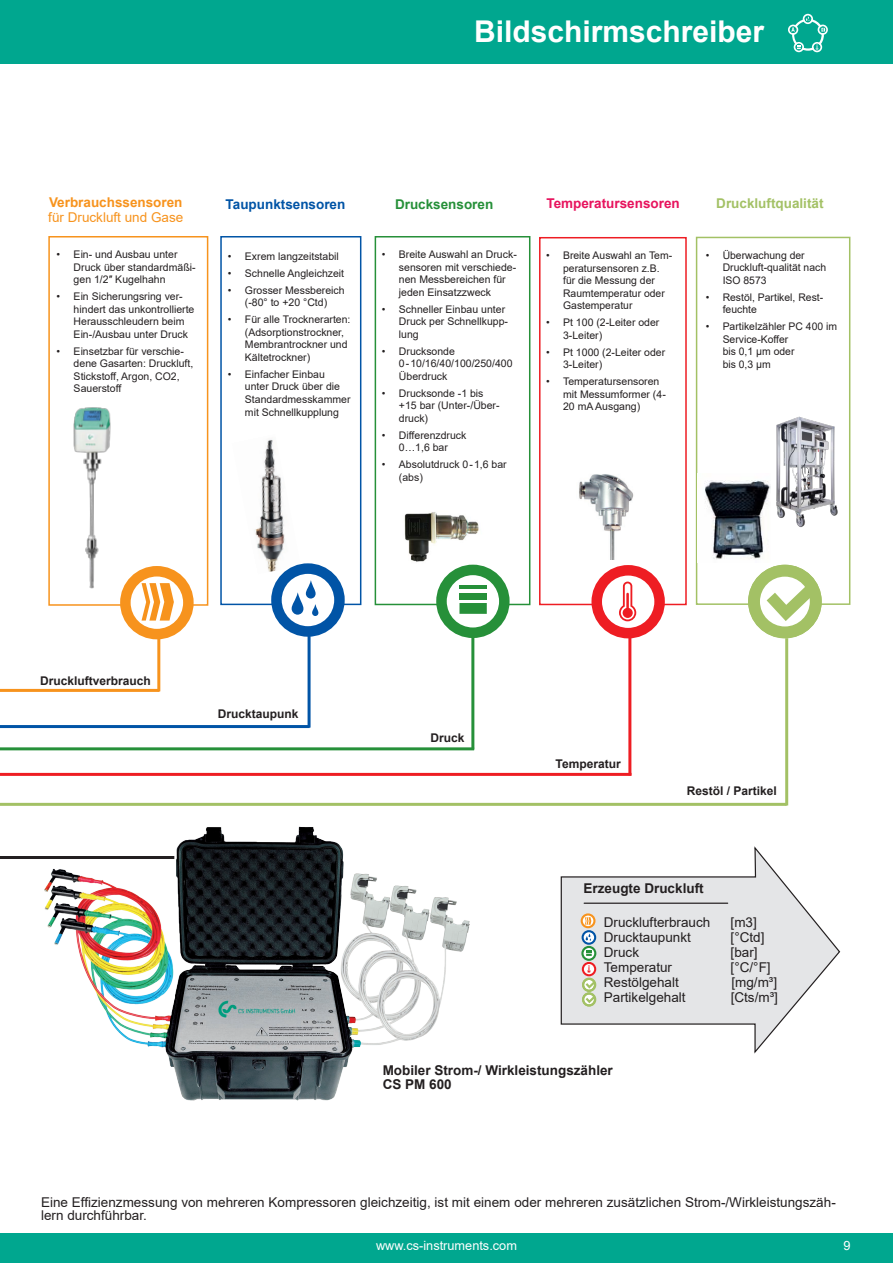
<style>
.page{position:relative;width:893px;height:1263px;background:#fff}
.page>*{position:absolute;margin:0;border:0;box-sizing:border-box;transform-origin:0 0}
.t1{font:700 30px "Arial";color:#fff}
.t2{font:13.5px/13.5px "Arial";color:#231f20}
.t3{font:700 13.5px/13.5px "Arial";color:#231f20}
.t4{font:13.5px "Arial";color:#f7931d}
.t5{font:700 13.5px "Arial";color:#f7931d}
.t6{font:700 13.5px "Arial";color:#e7145e}
.t7{font:700 13.5px "Arial";color:#a3c165}
.t8{font:700 13.5px "Arial";color:#0154a6}
.t9{font:700 13.5px "Arial";color:#269039}
.t10{font:12.75px "Arial";color:#fff}
.t11{font:700 12px "Arial";color:#231f20}
.t12{font:10.5px/12.6px "Arial";color:#231f20}
</style>
<div class="page">
<div style="left:0;top:0;width:893px;height:64px;background:#00a78f"></div>
<div style="left:0;top:1233px;width:893px;height:30px;background:#00a78f"></div>
<svg style="left:560px;top:846px;width:281px;height:208px"></svg>
<div style="left:375px;top:236px;width:155px;height:369px;border:2px solid #269039"></div>
<div style="left:539px;top:237px;width:148px;height:368px;border:2px solid #ee1d23"></div>
<hr style="left:0;top:773px;width:631px;height:3px;background:#ee1d23">
<hr style="left:0;top:725px;width:310px;height:3px;background:#0154a6">
<hr style="left:0;top:747px;width:474px;height:3px;background:#269039">
<hr style="left:0;top:689px;width:159px;height:3px;background:#f7931d">
<div style="left:220px;top:236px;width:141px;height:369px;border:2px solid #0154a6"></div>
<div style="left:48px;top:236px;width:160px;height:370px;background:#fff;border:2px solid #f7931d"></div>
<img style="left:255px;top:439px;width:43px;height:133px">
<img style="left:73px;top:407px;width:38px;height:182px">
<svg style="left:125px;top:571px;width:63px;height:63px"></svg>
<div style="left:120px;top:566px;width:74px;height:73px;border:10px solid #f7931d;border-radius:50%"></div>
<svg style="left:142px;top:583px;width:32px;height:38px"></svg>
<svg style="left:276px;top:569px;width:63px;height:62px"></svg>
<div style="left:271px;top:563px;width:74px;height:74px;border:10px solid #0154a6;border-radius:50%"></div>
<svg style="left:292px;top:592px;width:11px;height:23px"></svg>
<svg style="left:306px;top:580px;width:10px;height:18px"></svg>
<svg style="left:312px;top:604px;width:6px;height:12px"></svg>
<img style="left:404px;top:512px;width:80px;height:57px">
<svg style="left:441px;top:570px;width:63px;height:63px"></svg>
<div style="left:436px;top:565px;width:74px;height:73px;border:10px solid #269039;border-radius:50%"></div>
<div style="left:459px;top:593px;width:28px;height:7px;background:#269039"></div>
<hr style="left:459px;top:585px;width:28px;height:4px;background:#269039">
<div style="left:459px;top:603px;width:28px;height:11px;background:#269039"></div>
<img style="left:579px;top:474px;width:55px;height:85px">
<svg style="left:597px;top:570px;width:63px;height:63px"></svg>
<div style="left:591px;top:565px;width:74px;height:73px;border:10px solid #ee1d23;border-radius:50%"></div>
<svg style="left:619px;top:582px;width:17px;height:39px"></svg>
<hr style="left:308px;top:636px;width:3px;height:92px;background:#0154a6">
<hr style="left:471px;top:634px;width:3px;height:115px;background:#269039">
<hr style="left:628px;top:637px;width:3px;height:138px;background:#ee1d23">
<img style="left:44px;top:826px;width:426px;height:275px">
<svg style="left:582px;top:947px;width:13px;height:13px"></svg>
<div style="left:581px;top:946px;width:15px;height:15px;border:2px solid #269039;border-radius:50%"></div>
<svg style="left:586px;top:950px;width:6px;height:6px"></svg>
<div style="left:582px;top:962px;width:14px;height:14px;border:2px solid #ee1d23;border-radius:50%"></div>
<svg style="left:582px;top:914px;width:12px;height:13px"></svg>
<div style="left:581px;top:913px;width:14px;height:15px;border:2px solid #f7931d;border-radius:50%"></div>
<svg style="left:585px;top:917px;width:6px;height:8px"></svg>
<svg style="left:583px;top:931px;width:12px;height:13px"></svg>
<div style="left:582px;top:930px;width:14px;height:15px;border:2px solid #0154a6;border-radius:50%"></div>
<svg style="left:586px;top:933px;width:5px;height:8px"></svg>
<hr style="left:584px;top:902px;width:144px;height:2px;background:#231f20">
<hr style="left:0;top:856px;width:174px;height:3px;background:#231f20">
<hr style="left:157px;top:635px;width:3px;height:56px;background:#f7931d">
<div style="left:696px;top:237px;width:154px;height:368px;border:2px solid #a3c165"></div>
<img style="left:776px;top:416px;width:62px;height:112px">
<hr style="left:785px;top:638px;width:3px;height:167px;background:#a3c165">
<hr style="left:0;top:803px;width:787px;height:3px;background:#a3c165">
<svg style="left:748px;top:565px;width:74px;height:73px"></svg>
<img style="left:698px;top:474px;width:73px;height:88px">
<svg style="left:582px;top:965px;width:14px;height:42px"></svg>
<svg style="left:792px;top:19px;width:32px;height:32px"></svg>
<div style="left:794px;top:21px;width:28px;height:27px;background:#00a78f;border-radius:50%"></div>
<svg style="left:812px;top:42px;width:10px;height:10px"></svg>
<svg style="left:788px;top:14px;width:40px;height:21px"></svg>
<svg style="left:794px;top:42px;width:10px;height:10px"></svg>
<h1 class="t1" style="left:474px;top:10px;width:292px">Bildschirmschreiber</h1>
<p class="t5" style="left:49px;top:193px;width:135px">Verbrauchssensoren</p>
<p class="t4" style="left:48px;top:208px;width:137px">für Druckluft und Gase</p>
<p class="t12" style="left:74px;top:248px;width:123px;text-indent:-17px">• Ein- und Ausbau unter<br>Druck über standardmäßi&shy;gen 1/2″ Kugelhahn</p>
<p class="t12" style="left:74px;top:290px;width:122px;text-indent:-17px">• Ein Sicherungsring ver&shy;hindert das unkontrollierte<br>Herausschleudern beim<br>Ein-/Ausbau unter Druck</p>
<p class="t12" style="left:74px;top:345px;width:121px;text-indent:-17px">• Einsetzbar für verschie&shy;dene Gasarten: Druckluft,<br>Stickstoff, Argon, CO2,<br>Sauerstoff</p>
<p class="t8" style="left:226px;top:194px;width:121px">Taupunktsensoren</p>
<p class="t9" style="left:395px;top:195px;width:100px">Drucksensoren</p>
<p class="t6" style="left:546px;top:194px;width:135px">Temperatursensoren</p>
<p class="t12" style="left:228px;top:250px;width:112px">• Exrem langzeitstabil</p>
<p class="t12" style="left:228px;top:267px;width:118px">• Schnelle Angleichzeit</p>
<p class="t12" style="left:228px;top:284px;width:118px;text-align:center">• Grosser Messbereich (-80° to +20 °Ctd)</p>
<p class="t12" style="left:245px;top:313px;width:107px;text-indent:-17px">• Für alle Trocknerarten: (Adsorptionstrockner,<br>Membrantrockner und<br>Kältetrockner)</p>
<p class="t12" style="left:245px;top:368px;width:107px;text-indent:-17px">• Einfacher Einbau unter Druck über die<br>Standardmesskammer mit Schnellkupplung</p>
<p class="t12" style="left:399px;top:248px;width:119px;text-indent:-17px">• Breite Auswahl an Druck&shy;sensoren mit verschiede&shy;nen Messbereichen für jeden Einsatzzweck</p>
<p class="t12" style="left:399px;top:302px;width:111px;text-indent:-17px">• Schneller Einbau unter<br>Druck per Schnellkupp&shy;lung</p>
<p class="t12" style="left:399px;top:345px;width:115px;text-indent:-17px">• Drucksonde<br>0-10/16/40/100/250/400<br>Überdruck</p>
<p class="t12" style="left:399px;top:387px;width:102px;text-indent:-17px">• Drucksonde -1 bis +15 bar (Unter-/Über&shy;druck)</p>
<p class="t12" style="left:382px;top:429px;width:86px;text-align:center">• Differenzdruck<br>0…1,6 bar</p>
<p class="t12" style="left:399px;top:458px;width:109px;text-indent:-17px">• Absolutdruck 0-1,6 bar (abs)</p>
<p class="t12" style="left:563px;top:249px;width:111px;text-indent:-17px">• Breite Auswahl an Tem&shy;peratursensoren z.B. für die Messung der<br>Raumtemperatur oder<br>Gastemperatur</p>
<p class="t12" style="left:563px;top:316px;width:98px;text-indent:-17px">• Pt 100 (2-Leiter oder<br>3-Leiter)</p>
<p class="t12" style="left:563px;top:346px;width:104px;text-indent:-17px">• Pt 1000 (2-Leiter oder<br>3-Leiter)</p>
<p class="t12" style="left:563px;top:375px;width:104px;text-indent:-17px">• Temperatursensoren mit Messumformer (4-<br>20 mA Ausgang)</p>
<p class="t7" style="left:716px;top:194px;width:109px">Druckluftqualität</p>
<p class="t12" style="left:723px;top:249px;width:105px;text-indent:-17px">• Überwachung der<br>Druckluft-qualität nach<br>ISO 8573</p>
<p class="t12" style="left:723px;top:291px;width:102px;text-indent:-17px">• Restöl, Partikel, Rest&shy;feuchte</p>
<p class="t12" style="left:723px;top:320px;width:116px;text-indent:-17px">• Partikelzähler PC 400 im<br>Service-Koffer<br>bis 0,1 µm oder<br>bis 0,3 µm</p>
<p class="t11" style="left:40px;top:672px;width:112px">Druckluftverbrauch</p>
<p class="t11" style="left:218px;top:706px;width:82px">Drucktaupunk</p>
<p class="t11" style="left:430px;top:729px;width:36px">Druck</p>
<p class="t11" style="left:556px;top:755px;width:67px">Temperatur</p>
<p class="t11" style="left:687px;top:783px;width:92px">Restöl / Partikel</p>
<p class="t3" style="left:584px;top:882px;width:122px">Erzeugte Druckluft</p>
<p class="t2" style="left:604px;top:915px;width:108px">Drucklufterbrauch</p>
<p class="t2" style="left:731px;top:915px;width:28px">[m3]</p>
<p class="t2" style="left:604px;top:930px;width:89px">Drucktaupunkt</p>
<p class="t2" style="left:731px;top:930px;width:35px">[°Ctd]</p>
<p class="t2" style="left:604px;top:945px;width:37px">Druck</p>
<p class="t2" style="left:731px;top:945px;width:29px">[bar]</p>
<p class="t2" style="left:604px;top:960px;width:70px">Temperatur</p>
<p class="t2" style="left:731px;top:960px;width:42px">[°C/°F]</p>
<p class="t2" style="left:604px;top:975px;width:77px">Restölgehalt</p>
<p class="t2" style="left:731px;top:975px;width:47px">[mg/m³]</p>
<p class="t2" style="left:604px;top:990px;width:83px">Partikelgehalt</p>
<p class="t2" style="left:731px;top:990px;width:49px">[Cts/m³]</p>
<p class="t3" style="left:383px;top:1064px;width:232px">Mobiler Strom-/ Wirkleistungszähler<br>CS PM 600</p>
<p class="t2" style="left:41px;top:1195px;width:796px">Eine Effizienzmessung von mehreren Kompressoren gleichzeitig, ist mit einem oder mehreren zusätzlichen Strom-/Wirkleistungszäh&shy;lern durchführbar.</p>
<p class="t10" style="left:376px;top:1237px;width:142px">www.cs-instruments.com</p>
<p class="t10" style="left:843px;top:1237px;width:9px">9</p>
</div>
